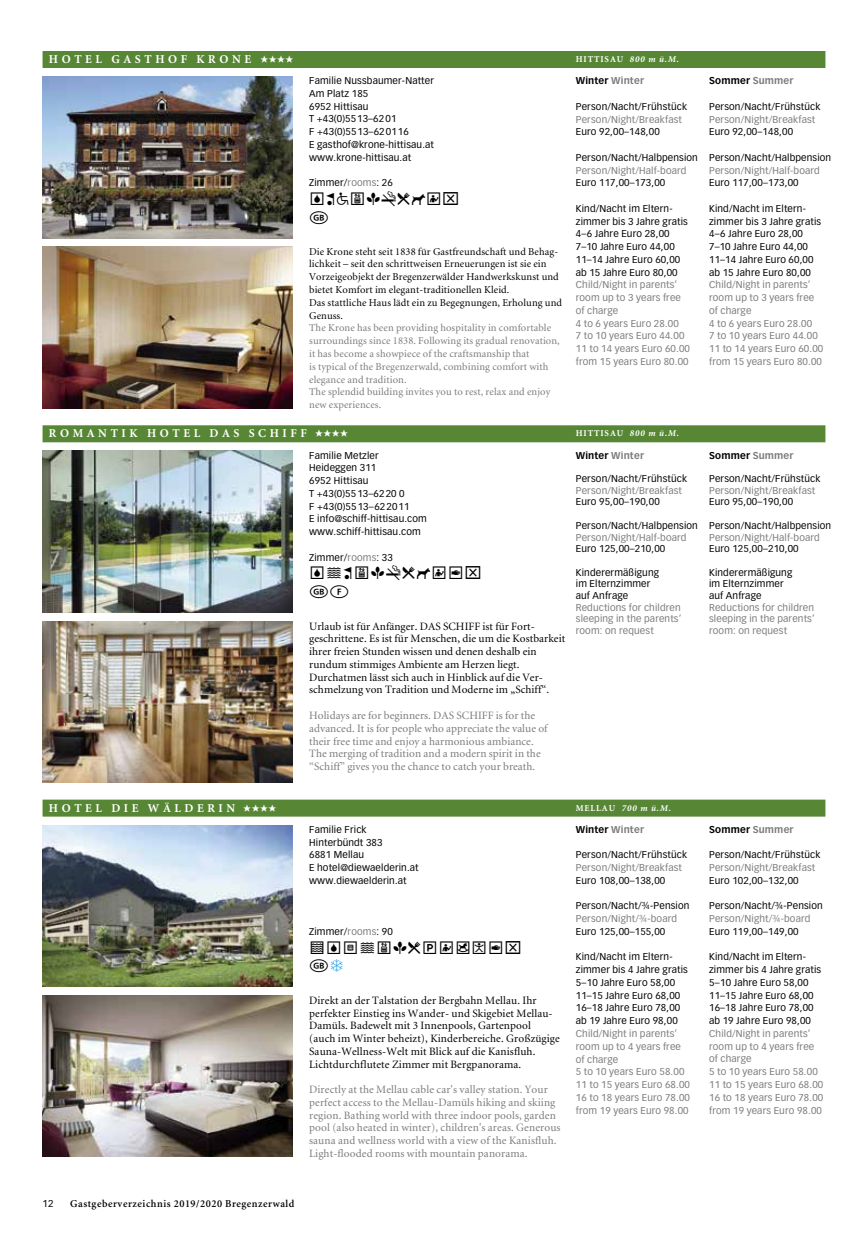
<style>
.page{position:relative;width:868px;height:1242px;background:#fff}
.page>*{position:absolute;margin:0;border:0;box-sizing:border-box;transform-origin:0 0}
.t1{font:18px/18.8px "Metzler Tourist";letter-spacing:.025em;color:#000}
.t2{font:700 12px "Minion";letter-spacing:.3em;color:#fff}
.t3{font:11.25px/12.8px "Minion";letter-spacing:.01em;color:#000}
.t4{font:11.25px/12.8px "Minion";letter-spacing:.01em;color:#7c7c7c}
.t5{font:10.5px/12.8px "Minion";letter-spacing:.01em;color:#7c7c7c}
.t6{font:10.5px/12.8px "Minion";letter-spacing:.01em;color:#000}
.t7{font:600 10.5px "Minion";letter-spacing:.05em;color:#000}
.t8{font:9.75px/12.8px "Vectora LH";letter-spacing:.015em;color:#000}
.t9{font:9.75px/12.8px "Vectora LH";letter-spacing:.015em;color:#7c7c7c}
.t10{font:700 9.75px "Vectora LH";letter-spacing:.015em;color:#000}
.t11{font:italic 700 9px "Minion";letter-spacing:.1em;color:#fff}
.t12{font:700 9px "Minion";letter-spacing:.1em;color:#fff}
.t13{font:9px "Zapf Dingbats IT Cby BT";color:#fff}
.s1{color:#7c7c7c}
</style>
<div class="page">
<img style="left:43px;top:825px;width:249px;height:161px">
<img style="left:43px;top:995px;width:249px;height:162px">
<div style="left:43px;top:799px;width:782px;height:17px;background:#578735"></div>
<img style="left:43px;top:451px;width:249px;height:161px">
<img style="left:43px;top:621px;width:249px;height:161px">
<div style="left:43px;top:425px;width:782px;height:17px;background:#578735"></div>
<img style="left:43px;top:247px;width:249px;height:161px">
<div style="left:43px;top:51px;width:782px;height:17px;background:#578735"></div>
<img style="left:43px;top:77px;width:249px;height:161px">
<p class="t2" style="left:49px;top:53px;width:73px">H OTEL GAS</p>
<p class="t2" style="left:144px;top:53px;width:150px">TH OF K RONE ★★★★</p>
<p class="t12" style="left:575px;top:55px;width:32px">HITTISAU</p>
<p class="t11" style="left:629px;top:55px;width:51px">800 m ü.M.</p>
<p class="t8" style="left:309px;top:74px;width:126px">Familie Nussbaumer-Natter<br>Am Platz 185<br>6952 Hittisau<br>T +43(0)5513–6201<br>F +43(0)5513–620116<br>E gasthof@krone-hittisau.at www.krone-hittisau.at</p>
<p class="t8" style="left:309px;top:176px;width:85px">Zimmer/<span class="s1">rooms</span>: 26</p>
<h1 class="t1" style="left:309px;top:189px;width:134px">A72H4Y0XU<br>G</h1>
<p class="t6" style="left:309px;top:245px;width:254px">Die Krone steht seit 1838 für Gastfreundschaft und Behag&shy;lichkeit – seit den schrittweisen Erneuerungen ist sie ein Vorzeigeobjekt der Bregenzerwälder Handwerkskunst und bietet Komfort im elegant-traditionellen Kleid.<br>Das stattliche Haus lädt ein zu Begegnungen, Erholung und Genuss.</p>
<p class="t5" style="left:309px;top:322px;width:252px">The Krone has been providing hospitality in comfortable surroundings since 1838. Following its gradual renovation, it has become a showpiece of the craftsmanship that<br>is typical of the Bregenzerwald, combining comfort with elegance and tradition.<br>The splendid building invites you to rest, relax and enjoy new experiences.</p>
<p class="t10" style="left:575px;top:75px;width:70px">Winter <span class="s1">Winter</span></p>
<p class="t8" style="left:575px;top:100px;width:113px">Person/Nacht/Frühstück</p>
<p class="t9" style="left:575px;top:113px;width:108px">Person/Night/Breakfast</p>
<p class="t8" style="left:575px;top:126px;width:85px">Euro 92,00–148,00</p>
<p class="t8" style="left:575px;top:151px;width:124px">Person/Nacht/Halbpension</p>
<p class="t9" style="left:575px;top:164px;width:112px">Person/Night/Half-board</p>
<p class="t8" style="left:575px;top:177px;width:91px">Euro 117,00–173,00</p>
<p class="t8" style="left:575px;top:202px;width:114px">Kind/Nacht im Eltern&shy;zimmer bis 3 Jahre gratis<br>4–6 Jahre Euro 28,00<br>7–10 Jahre Euro 44,00<br>11–14 Jahre Euro 60,00 ab 15 Jahre Euro 80,00</p>
<p class="t9" style="left:575px;top:279px;width:116px">Child/Night in parents’ room up to 3 years free of charge<br>4 to 6 years Euro 28.00<br>7 to 10 years Euro 44.00<br>11 to 14 years Euro 60.00 from 15 years Euro 80.00</p>
<p class="t2" style="left:49px;top:427px;width:82px">ROMA NTIK</p>
<p class="t2" style="left:147px;top:427px;width:85px">H OTEL DAS</p>
<p class="t2" style="left:249px;top:427px;width:11px">SCHIFF</p>
<p class="t13" style="left:315px;top:429px;width:34px">★★★★</p>
<p class="t12" style="left:575px;top:429px;width:32px">HITTISAU</p>
<p class="t11" style="left:629px;top:429px;width:51px">800 m ü.M.</p>
<p class="t8" style="left:309px;top:449px;width:119px">Familie Metzler<br>Heideggen 311<br>6952 Hittisau<br>T +43(0)5513–6220 0<br>F +43(0)5513–622011<br>E info@schiff-hittisau.com www.schiff-hittisau.com</p>
<p class="t8" style="left:309px;top:551px;width:85px">Zimmer/<span class="s1">rooms</span>: 33</p>
<h1 class="t1" style="left:309px;top:564px;width:156px">AK7H4Y0XUQ<br>GF</h1>
<p class="t3" style="left:309px;top:620px;width:257px">Urlaub ist für Anfänger. DAS SCHIFF ist für Fort&shy;geschrittene. Es ist für Menschen, die um die Kostbarkeit ihrer freien Stunden wissen und denen deshalb ein rundum stimmiges Ambiente am Herzen liegt.<br>Durchatmen lässt sich auch in Hinblick auf die Ver&shy;schmelzung von Tradition und Moderne im „Schiff“.</p>
<p class="t4" style="left:309px;top:709px;width:240px">Holidays are for beginners. DAS SCHIFF is for the advanced. It is for people who appreciate the value of their free time and enjoy a harmonious ambiance.<br>The merging of tradition and a modern spirit in the “Schiff” gives you the chance to catch your breath.</p>
<p class="t10" style="left:575px;top:449px;width:70px">Winter <span class="s1">Winter</span></p>
<p class="t8" style="left:575px;top:472px;width:113px">Person/Nacht/Frühstück</p>
<p class="t9" style="left:575px;top:484px;width:108px">Person/Night/Breakfast</p>
<p class="t8" style="left:575px;top:495px;width:85px">Euro 95,00–190,00</p>
<p class="t8" style="left:575px;top:519px;width:124px">Person/Nacht/Halbpension</p>
<p class="t9" style="left:575px;top:531px;width:112px">Person/Night/Half-board</p>
<p class="t8" style="left:575px;top:542px;width:91px">Euro 125,00–210,00</p>
<p class="t8" style="left:575px;top:566px;width:85px;line-height:11.7px">Kinderermäßigung im Elternzimmer auf Anfrage</p>
<p class="t9" style="left:575px;top:601px;width:107px;line-height:11.7px;text-align:justify">Reductions for children sleeping in the parents’ room: on request</p>
<p class="t2" style="left:49px;top:802px;width:229px">H OTEL DIE WÄLDERIN ★★★★</p>
<p class="t12" style="left:575px;top:803px;width:34px">MELLAU</p>
<p class="t11" style="left:621px;top:803px;width:51px">700 m ü.M.</p>
<p class="t8" style="left:309px;top:823px;width:111px">Familie Frick<br>Hinterbündt 383<br>6881 Mellau<br>E hotel@diewaelderin.at www.diewaelderin.at</p>
<p class="t8" style="left:309px;top:925px;width:85px">Zimmer/<span class="s1">rooms</span>: 90</p>
<h1 class="t1" style="left:309px;top:938px;width:196px">KALKH40PUOCQ<br>G</h1>
<p class="t3" style="left:309px;top:994px;width:252px">Direkt an der Talstation der Bergbahn Mellau. Ihr perfekter Einstieg ins Wander- und Skigebiet Mellau-Damüls. Badewelt mit 3 Innenpools, Gartenpool (auch im Winter beheizt), Kinderbereiche. Großzügige Sauna-Wellness-Welt mit Blick auf die Kanisfluh.<br>Lichtdurchflutete Zimmer mit Bergpanorama.</p>
<p class="t4" style="left:309px;top:1083px;width:253px">Directly at the Mellau cable car's valley station. Your perfect access to the Mellau-Damüls hiking and skiing region. Bathing world with three indoor pools, garden pool (also heated in winter), children's areas. Generous sauna and wellness world with a view of the Kanisfluh.<br>Light-flooded rooms with mountain panorama.</p>
<p class="t10" style="left:575px;top:823px;width:70px">Winter <span class="s1">Winter</span></p>
<p class="t8" style="left:575px;top:848px;width:113px">Person/Nacht/Frühstück</p>
<p class="t9" style="left:575px;top:861px;width:108px">Person/Night/Breakfast</p>
<p class="t8" style="left:575px;top:874px;width:91px">Euro 108,00–138,00</p>
<p class="t8" style="left:575px;top:899px;width:115px">Person/Nacht/¾-Pension</p>
<p class="t9" style="left:575px;top:912px;width:103px">Person/Night/¾-board</p>
<p class="t8" style="left:575px;top:925px;width:91px">Euro 125,00–155,00</p>
<p class="t8" style="left:575px;top:950px;width:114px">Kind/Nacht im Eltern&shy;zimmer bis 4 Jahre gratis<br>5–10 Jahre Euro 58,00<br>11–15 Jahre Euro 68,00<br>16–18 Jahre Euro 78,00 ab 19 Jahre Euro 98,00</p>
<p class="t9" style="left:575px;top:1027px;width:116px">Child/Night in parents’ room up to 4 years free of charge<br>5 to 10 years Euro 58.00<br>11 to 15 years Euro 68.00<br>16 to 18 years Euro 78.00 from 19 years Euro 98.00</p>
<p class="t10" style="left:709px;top:75px;width:86px">Sommer <span class="s1">Summer</span></p>
<p class="t8" style="left:709px;top:100px;width:113px">Person/Nacht/Frühstück</p>
<p class="t9" style="left:709px;top:113px;width:108px">Person/Night/Breakfast</p>
<p class="t8" style="left:709px;top:126px;width:85px">Euro 92,00–148,00</p>
<p class="t8" style="left:709px;top:151px;width:124px">Person/Nacht/Halbpension</p>
<p class="t9" style="left:709px;top:164px;width:112px">Person/Night/Half-board</p>
<p class="t8" style="left:709px;top:177px;width:91px">Euro 117,00–173,00</p>
<p class="t8" style="left:709px;top:202px;width:114px">Kind/Nacht im Eltern&shy;zimmer bis 3 Jahre gratis<br>4–6 Jahre Euro 28,00<br>7–10 Jahre Euro 44,00<br>11–14 Jahre Euro 60,00 ab 15 Jahre Euro 80,00</p>
<p class="t9" style="left:709px;top:279px;width:116px">Child/Night in parents’ room up to 3 years free of charge<br>4 to 6 years Euro 28.00<br>7 to 10 years Euro 44.00<br>11 to 14 years Euro 60.00 from 15 years Euro 80.00</p>
<p class="t10" style="left:709px;top:449px;width:86px">Sommer <span class="s1">Summer</span></p>
<p class="t8" style="left:709px;top:472px;width:113px">Person/Nacht/Frühstück</p>
<p class="t9" style="left:709px;top:484px;width:108px">Person/Night/Breakfast</p>
<p class="t8" style="left:709px;top:495px;width:85px">Euro 95,00–190,00</p>
<p class="t8" style="left:709px;top:519px;width:124px">Person/Nacht/Halbpension</p>
<p class="t9" style="left:709px;top:531px;width:112px">Person/Night/Half-board</p>
<p class="t8" style="left:709px;top:542px;width:91px">Euro 125,00–210,00</p>
<p class="t8" style="left:709px;top:566px;width:85px;line-height:11.7px">Kinderermäßigung im Elternzimmer auf Anfrage</p>
<p class="t9" style="left:709px;top:601px;width:107px;line-height:11.7px;text-align:justify">Reductions for children sleeping in the parents’ room: on request</p>
<p class="t10" style="left:709px;top:823px;width:86px">Sommer <span class="s1">Summer</span></p>
<p class="t8" style="left:709px;top:848px;width:113px">Person/Nacht/Frühstück</p>
<p class="t9" style="left:709px;top:861px;width:108px">Person/Night/Breakfast</p>
<p class="t8" style="left:709px;top:874px;width:91px">Euro 102,00–132,00</p>
<p class="t8" style="left:709px;top:899px;width:115px">Person/Nacht/¾-Pension</p>
<p class="t9" style="left:709px;top:912px;width:103px">Person/Night/¾-board</p>
<p class="t8" style="left:709px;top:925px;width:91px">Euro 119,00–149,00</p>
<p class="t8" style="left:709px;top:950px;width:114px">Kind/Nacht im Eltern&shy;zimmer bis 4 Jahre gratis<br>5–10 Jahre Euro 58,00<br>11–15 Jahre Euro 68,00<br>16–18 Jahre Euro 78,00 ab 19 Jahre Euro 98,00</p>
<p class="t9" style="left:709px;top:1027px;width:116px">Child/Night in parents’ room up to 4 years free of charge<br>5 to 10 years Euro 58.00<br>11 to 15 years Euro 68.00<br>16 to 18 years Euro 78.00 from 19 years Euro 98.00</p>
<p class="t8" style="left:43px;top:1197px;width:12px">12</p>
<p class="t7" style="left:70px;top:1198px;width:226px">Gastgeberverzeichnis 2019/2020 Bregenzerwald</p>
</div>
